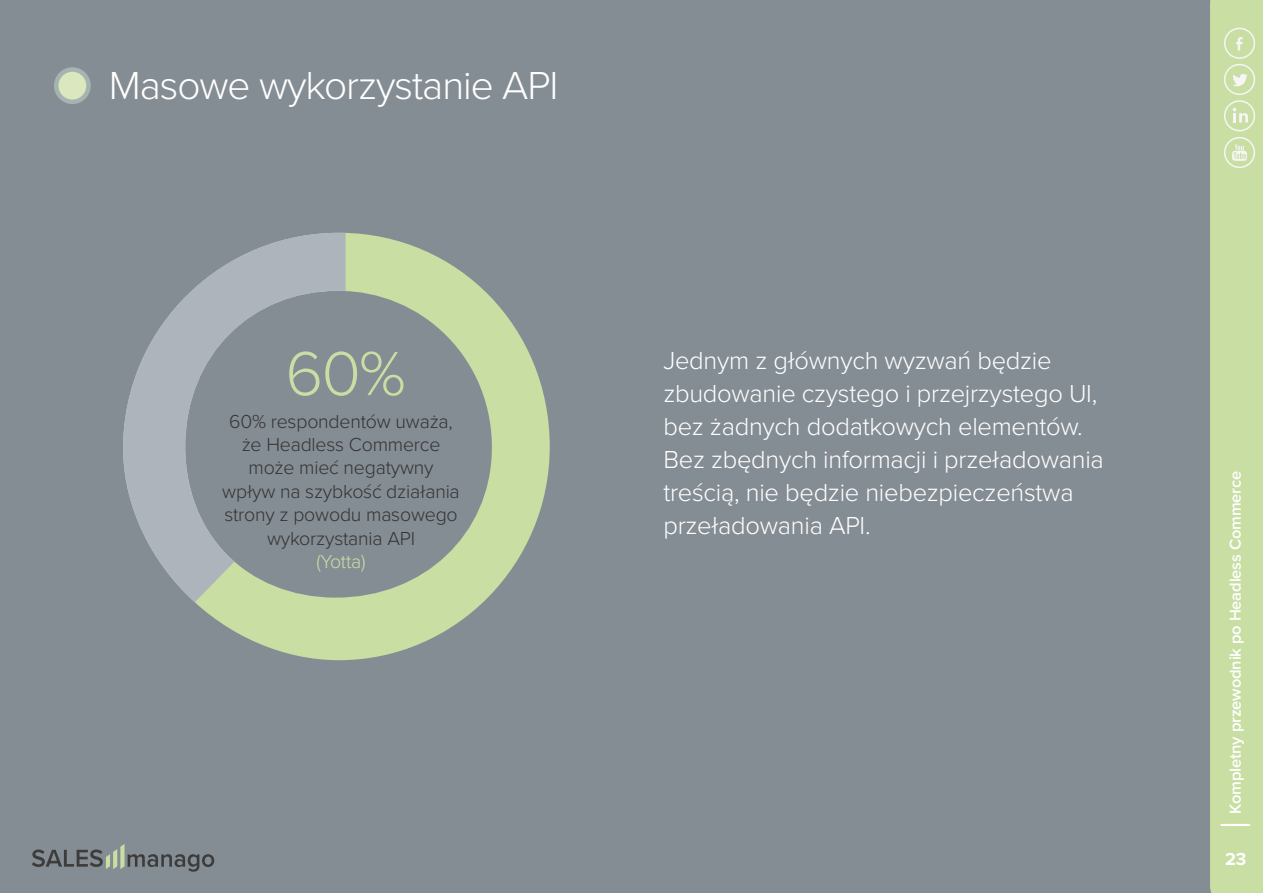
<style>
.page{position:relative;width:1263px;height:893px;background:#fff}
.page>*{position:absolute;margin:0;border:0;box-sizing:border-box;transform-origin:0 0}
.t1{font:300 64.5px "Proxima Nova";color:#c9dea3}
.t2{font:300 40.5px "Proxima Nova";letter-spacing:-.025em;color:#fff}
.t3{font:300 25.5px/33px "Proxima Nova";letter-spacing:-.01em;color:#fff}
.t4{font:300 19.5px/23.4px "Proxima Nova";letter-spacing:-.01em;color:#333;text-align:center}
.t5{font:300 19.5px "Proxima Nova";letter-spacing:-.01em;color:#c9dea3}
.t6{font:700 18px "Proxima Nova";color:#fff}
.t7{font:600 16.5px "Proxima Nova";letter-spacing:-.01em;color:#fff}
</style>
<div class="page">
<div style="left:0;top:0;width:1225px;height:893px;background:#858d94"></div>
<svg style="left:236px;top:232px;width:314px;height:428px"></svg>
<svg style="left:123px;top:233px;width:223px;height:399px"></svg>
<div style="left:1210px;top:0;width:53px;height:893px;background:#c9dea3"></div>
<hr style="left:1220px;top:824px;width:30px;height:2px;background:#fff">
<svg style="left:1232px;top:74px;width:16px;height:12px"></svg>
<svg style="left:1236px;top:37px;width:6px;height:14px"></svg>
<svg style="left:1233px;top:108px;width:15px;height:14px"></svg>
<svg style="left:1232px;top:144px;width:15px;height:17px"></svg>
<div style="left:1224px;top:28px;width:31px;height:31px;border:2px solid #f6f6f6;border-radius:50%"></div>
<div style="left:1224px;top:64px;width:31px;height:31px;border:2px solid #f6f6f6;border-radius:50%"></div>
<div style="left:1224px;top:100px;width:31px;height:31px;border:2px solid #f6f6f6;border-radius:50%"></div>
<div style="left:1224px;top:137px;width:31px;height:31px;border:2px solid #f6f6f6;border-radius:50%"></div>
<svg style="left:32px;top:844px;width:182px;height:28px"></svg>
<svg style="left:56px;top:69px;width:33px;height:33px"></svg>
<div style="left:54px;top:67px;width:37px;height:37px;border:4px solid #a5b4b1;border-radius:50%"></div>
<p class="t2" style="left:109px;top:56px;width:451px">Masowe wykorzystanie API</p>
<p class="t1" style="left:285px;top:325px;width:122px">60%</p>
<p class="t4" style="left:222px;top:408px;width:239px">60% respondentów uważa, że Headless Commerce może mieć negatywny wpływ na szybkość działania strony z powodu masowego wykorzystania API</p>
<p class="t5" style="left:316px;top:547px;width:51px">(Yotta)</p>
<p class="t3" style="left:663px;top:343px;width:442px">Jednym z głównych wyzwań będzie zbudowanie czystego i przejrzystego UI, bez żadnych dodatkowych elementów.<br>Bez zbędnych informacji i przeładowania treścią, nie będzie niebezpieczeństwa przeładowania API.</p>
<p class="t7" style="left:1223px;top:813px;width:344px;rotate:-90deg">Kompletny przewodnik po Headless Commerce</p>
<p class="t6" style="left:1225px;top:845px;width:23px">23</p>
</div>
